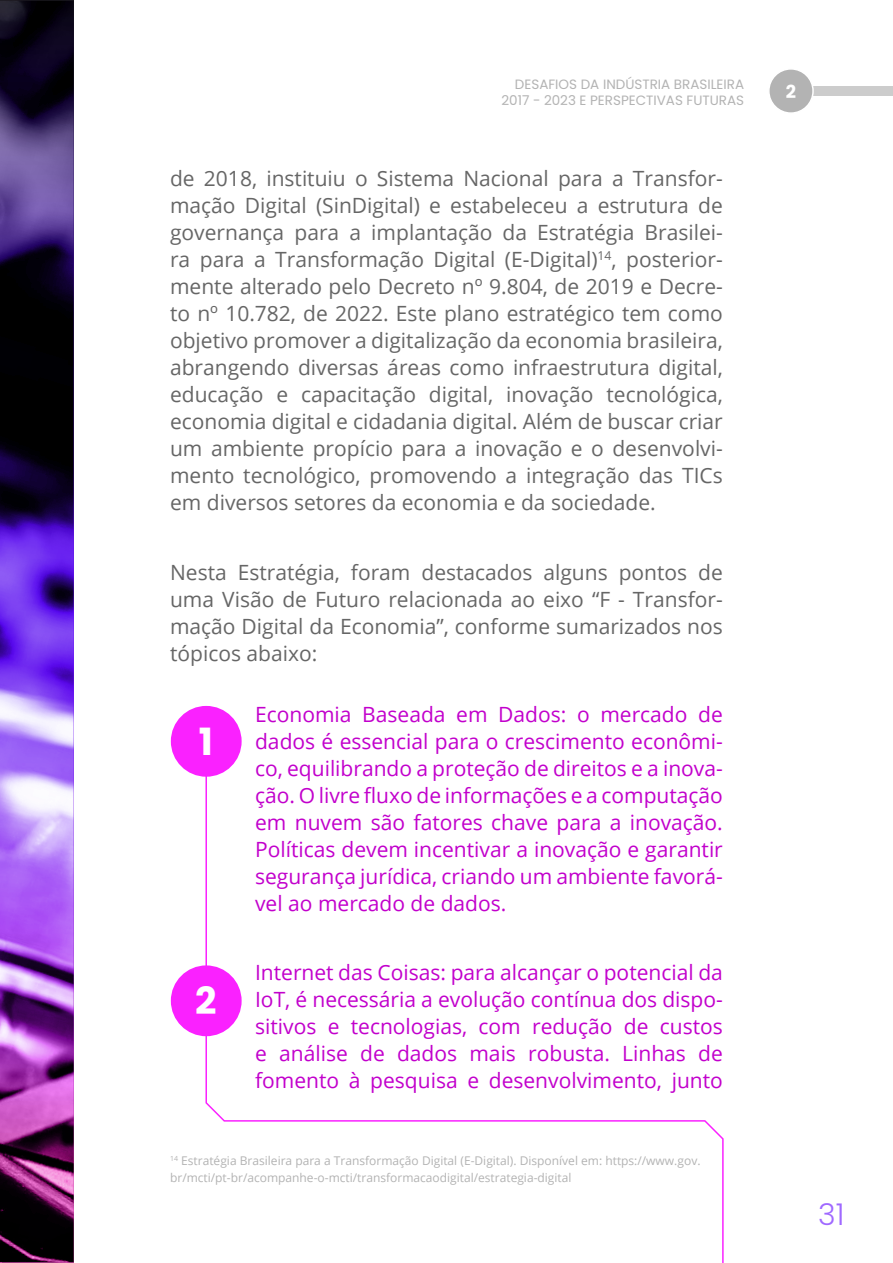
<style>
.page{position:relative;width:893px;height:1263px;background:#fff}
.page>*{position:absolute;margin:0;border:0;box-sizing:border-box;transform-origin:0 0}
.t1{font:700 37.5px "Poppins";color:#fff}
.t2{font:300 30px "Poppins";color:#a069ff}
.t3{font:21px/27px "Open Sans";color:#666;text-align:justify}
.t4{font:21px/27px "Open Sans";color:#c200cc;text-align:justify}
.t5{font:700 18px "Poppins";color:#fff}
.t6{font:13.5px/16.2px "Poppins";color:#b3b3b3;text-align:right}
.t7{font:12px/16.5px "Open Sans";color:#b3b3b3}
</style>
<div class="page">
<div style="left:806px;top:86px;width:86px;height:10px;background:#ccc"></div>
<div style="left:769px;top:69px;width:44px;height:44px;background:#b3b3b3;border-radius:50%"></div>
<div style="left:768px;top:68px;width:46px;height:46px;border:2px solid #fff;border-radius:50%"></div>
<svg style="left:205px;top:776px;width:519px;height:487px"></svg>
<img style="left:0;top:0;width:74px;height:1262px">
<div style="left:171px;top:706px;width:71px;height:71px;background:#fa21ff;border-radius:50%"></div>
<div style="left:171px;top:965px;width:71px;height:71px;background:#fa21ff;border-radius:50%"></div>
<p class="t6" style="left:501px;top:76px;width:244px">DESAFIOS DA INDÚSTRIA BRASILEIRA<br>2017 - 2023 E PERSPECTIVAS FUTURAS</p>
<p class="t5" style="left:786px;top:82px;width:12px">2</p>
<p class="t3" style="left:170px;top:164px;width:554px">de 2018, instituiu o Sistema Nacional para a Transfor&shy;mação Digital (SinDigital) e estabeleceu a estrutura de governança para a implantação da Estratégia Brasilei&shy;ra para a Transformação Digital (E-Digital)<sup>14</sup>, posterior&shy;mente alterado pelo Decreto nº 9.804, de 2019 e Decre&shy;to nº 10.782, de 2022. Este plano estratégico tem como objetivo promover a digitalização da economia brasileira, abrangendo diversas áreas como infraestrutura digital, educação e capacitação digital, inovação tecnológica, economia digital e cidadania digital. Além de buscar criar um ambiente propício para a inovação e o desenvolvi&shy;mento tecnológico, promovendo a integração das TICs em diversos setores da economia e da sociedade.</p>
<p class="t3" style="left:170px;top:558px;width:554px">Nesta Estratégia, foram destacados alguns pontos de uma Visão de Futuro relacionada ao eixo “F - Transfor&shy;mação Digital da Economia”, conforme sumarizados nos tópicos abaixo:</p>
<p class="t4" style="left:255px;top:700px;width:469px">Economia Baseada em Dados: o mercado de dados é essencial para o crescimento econômi&shy;co, equilibrando a proteção de direitos e a inova&shy;ção. O livre fluxo de informações e a computação em nuvem são fatores chave para a inovação.<br>Políticas devem incentivar a inovação e garantir segurança jurídica, criando um ambiente favorá&shy;vel ao mercado de dados.</p>
<h1 class="t1" style="left:199px;top:720px;width:16px">1</h1>
<h1 class="t1" style="left:195px;top:979px;width:23px">2</h1>
<p class="t4" style="left:255px;top:959px;width:469px">Internet das Coisas: para alcançar o potencial da IoT, é necessária a evolução contínua dos dispo&shy;sitivos e tecnologias, com redução de custos e análise de dados mais robusta. Linhas de fomento à pesquisa e desenvolvimento, junto</p>
<p class="t7" style="left:170px;top:1152px;width:532px"><sup>14</sup> Estratégia Brasileira para a Transformação Digital (E-Digital). Disponível em: https://www.gov. br/mcti/pt-br/acompanhe-o-mcti/transformacaodigital/estrategia-digital</p>
<h2 class="t2" style="left:818px;top:1197px;width:28px">31</h2>
</div>
